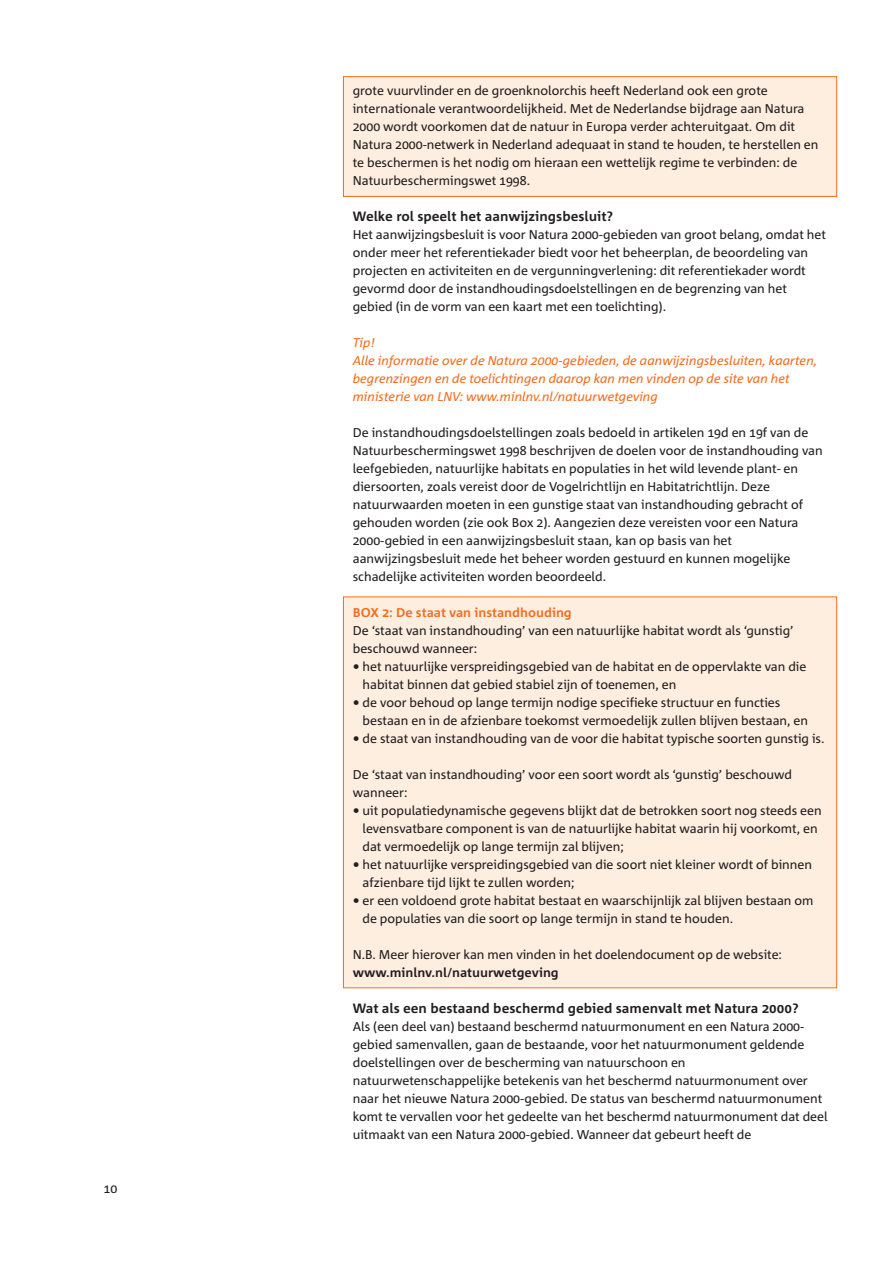
<style>
.page{position:relative;width:893px;height:1263px;background:#fff}
.page>*{position:absolute;margin:0;border:0;box-sizing:border-box;transform-origin:0 0}
.t1{font:13.5px "Agrofont Vet";color:#231f20}
.t2{font:12.75px/18px "Agrofont Normaal";color:#231f20}
.t3{font:12.75px/18px "Agrofont Normaal Cursief";color:#f36e21}
.t4{font:12.75px "Agrofont Vet";color:#f36e21}
.t5{font:12.75px "Agrofont Vet";color:#231f20}
</style>
<div class="page">
<div style="left:343px;top:597px;width:493px;height:391px;background:#feeee0"></div>
<div style="left:343px;top:77px;width:493px;height:119px;background:#feeee0"></div>
<div style="left:343px;top:77px;width:493px;height:120px;border:1px solid #f36e21"></div>
<p class="t2" style="left:104px;top:1180px;width:15px">10</p>
<p class="t2" style="left:353px;top:82px;width:467px">grote vuurvlinder en de groenknolorchis heeft Nederland ook een grote internationale verantwoordelijkheid. Met de Nederlandse bijdrage aan Natura 2000 wordt voorkomen dat de natuur in Europa verder achteruitgaat. Om dit Natura 2000-netwerk in Nederland adequaat in stand te houden, te herstellen en te beschermen is het nodig om hieraan een wettelijk regime te verbinden: de Natuurbeschermingswet 1998.</p>
<p class="t1" style="left:353px;top:210px;width:262px">Welke rol speelt het aanwijzingsbesluit?</p>
<p class="t2" style="left:353px;top:226px;width:474px">Het aanwijzingsbesluit is voor Natura 2000-gebieden van groot belang, omdat het onder meer het referentiekader biedt voor het beheerplan, de beoordeling van projecten en activiteiten en de vergunningverlening: dit referentiekader wordt gevormd door de instandhoudingsdoelstellingen en de begrenzing van het gebied (in de vorm van een kaart met een toelichting).</p>
<p class="t3" style="left:353px;top:334px;width:466px">Tip!<br>Alle informatie over de Natura 2000-gebieden, de aanwijzingsbesluiten, kaarten, begrenzingen en de toelichtingen daarop kan men vinden op de site van het ministerie van LNV: www.minlnv.nl/natuurwetgeving</p>
<p class="t2" style="left:353px;top:424px;width:471px">De instandhoudingsdoelstellingen zoals bedoeld in artikelen 19d en 19f van de Natuurbeschermingswet 1998 beschrijven de doelen voor de instandhouding van leefgebieden, natuurlijke habitats en populaties in het wild levende plant- en diersoorten, zoals vereist door de Vogelrichtlijn en Habitatrichtlijn. Deze natuurwaarden moeten in een gunstige staat van instandhouding gebracht of gehouden worden (zie ook Box 2). Aangezien deze vereisten voor een Natura 2000-gebied in een aanwijzingsbesluit staan, kan op basis van het aanwijzingsbesluit mede het beheer worden gestuurd en kunnen mogelijke schadelijke activiteiten worden beoordeeld.</p>
<p class="t4" style="left:353px;top:607px;width:220px">BOX 2: De staat van instandhouding</p>
<p class="t2" style="left:353px;top:622px;width:442px">De ‘staat van instandhouding’ van een natuurlijke habitat wordt als ‘gunstig’ beschouwd wanneer:</p>
<p class="t2" style="left:362px;top:658px;width:445px;text-indent:-10px">• het natuurlijke verspreidingsgebied van de habitat en de oppervlakte van die habitat binnen dat gebied stabiel zijn of toenemen, en</p>
<p class="t2" style="left:362px;top:694px;width:447px;text-indent:-10px">• de voor behoud op lange termijn nodige specifieke structuur en functies bestaan en in de afzienbare toekomst vermoedelijk zullen blijven bestaan, en</p>
<p class="t2" style="left:353px;top:730px;width:473px">• de staat van instandhouding van de voor die habitat typische soorten gunstig is.</p>
<p class="t2" style="left:353px;top:766px;width:441px">De ‘staat van instandhouding’ voor een soort wordt als ‘gunstig’ beschouwd wanneer:</p>
<p class="t2" style="left:362px;top:802px;width:460px;text-indent:-10px">• uit populatiedynamische gegevens blijkt dat de betrokken soort nog steeds een levensvatbare component is van de natuurlijke habitat waarin hij voorkomt, en dat vermoedelijk op lange termijn zal blijven;</p>
<p class="t2" style="left:362px;top:856px;width:451px;text-indent:-10px">• het natuurlijke verspreidingsgebied van die soort niet kleiner wordt of binnen afzienbare tijd lijkt te zullen worden;</p>
<p class="t2" style="left:362px;top:892px;width:452px;text-indent:-10px">• er een voldoend grote habitat bestaat en waarschijnlijk zal blijven bestaan om de populaties van die soort op lange termijn in stand te houden.</p>
<p class="t2" style="left:353px;top:946px;width:430px">N.B. Meer hierover kan men vinden in het doelendocument op de website:</p>
<p class="t5" style="left:353px;top:967px;width:207px">www.minlnv.nl/natuurwetgeving</p>
<p class="t1" style="left:353px;top:1002px;width:447px">Wat als een bestaand beschermd gebied samenvalt met Natura 2000?</p>
<p class="t2" style="left:353px;top:1018px;width:476px">Als (een deel van) bestaand beschermd natuurmonument en een Natura 2000- gebied samenvallen, gaan de bestaande, voor het natuurmonument geldende doelstellingen over de bescherming van natuurschoon en natuurwetenschappelijke betekenis van het beschermd natuurmonument over naar het nieuwe Natura 2000-gebied. De status van beschermd natuurmonument komt te vervallen voor het gedeelte van het beschermd natuurmonument dat deel uitmaakt van een Natura 2000-gebied. Wanneer dat gebeurt heeft de</p>
</div>
